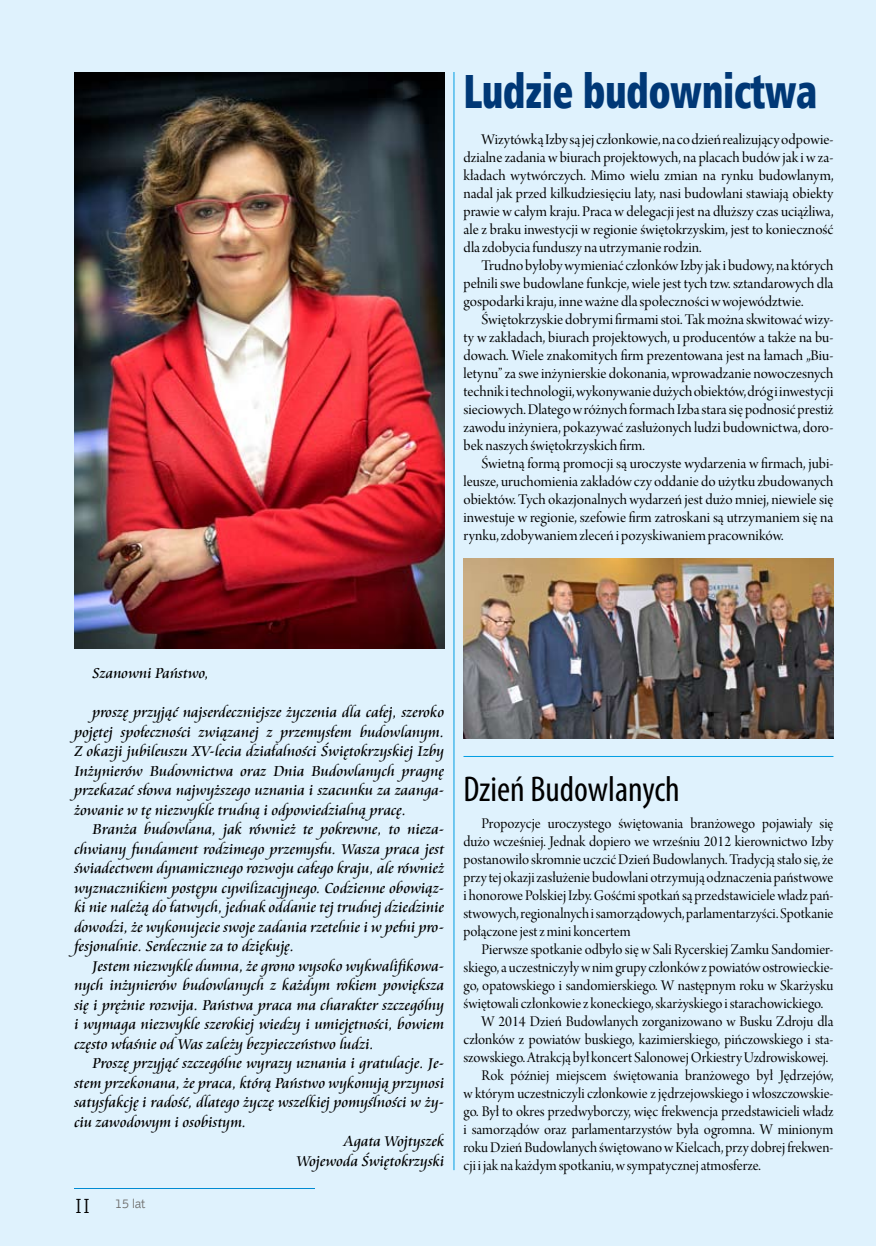
<style>
.page{position:relative;width:876px;height:1246px;background:#dff2fd}
.page>*{position:absolute;margin:0;border:0;box-sizing:border-box;transform-origin:0 0}
.t1{font:48px "Humnst 777 X Blk Cn EU";letter-spacing:-.01em;color:#003876;scale:.8 1}
.t2{font:condensed 36px "Myriad Pro";color:#000}
.t3{font:15.75px/18px "Arno Pro Display";color:#000;text-align:justify}
.t4{font:15.75px/19.5px "Cataneo EU";color:#000;text-align:justify}
.t5{font:13.5px "Bell Gothic EU";color:#6f6f6e}
.s1{font-size:21px;color:#000}
</style>
<div class="page">
<img style="left:74px;top:72px;width:370px;height:576px">
<hr style="left:454px;top:72px;width:1px;height:1098px;background:#009ee3">
<img style="left:463px;top:558px;width:370px;height:180px">
<hr style="left:463px;top:756px;width:370px;height:1px;background:#009ee3">
<hr style="left:74px;top:1188px;width:241px;height:1px;background:#008bd2">
<h1 class="t1" style="left:463px;top:60px;width:444px">Ludzie budownictwa</h1>
<p class="t3" style="left:463px;top:131px;width:371px;text-indent:18px">Wizytówką Izby są jej członkowie, na co dzień realizujący odpowie&shy;dzialne zadania wbiurach projektowych, na placach budów jak iwza&shy;kładach wytwórczych. Mimo wielu zmian na rynku budowlanym, nadal jak przed kilkudziesięciu laty, nasi budowlani stawiają obiekty prawie w całym kraju. Praca w delegacji jest na dłuższy czas uciążliwa, ale z braku inwestycji w regionie świętokrzyskim, jest to konieczność dla zdobycia funduszy na utrzymanie rodzin.</p>
<p class="t3" style="left:463px;top:257px;width:371px;text-indent:18px">Trudno byłoby wymieniać członków Izby jak i budowy, na których pełnili swe budowlane funkcje, wiele jest tych tzw. sztandarowych dla gospodarki kraju, inne ważne dla społeczności wwojewództwie.</p>
<p class="t3" style="left:463px;top:311px;width:371px;text-indent:18px">Świętokrzyskie dobrymi firmami stoi. Tak można skwitować wizy&shy;ty w zakładach, biurach projektowych, u producentów a także na bu&shy;dowach. Wiele znakomitych firm prezentowana jest na łamach „Biu&shy;letynu” za swe inżynierskie dokonania, wprowadzanie nowoczesnych technik itechnologii, wykonywanie dużych obiektów, dróg iinwestycji sieciowych. Dlatego wróżnych formach Izba stara się podnosić prestiż zawodu inżyniera, pokazywać zasłużonych ludzi budownictwa, doro&shy;bek naszych świętokrzyskich firm.</p>
<p class="t3" style="left:463px;top:455px;width:371px;text-indent:18px">Świetną formą promocji są uroczyste wydarzenia w firmach, jubi&shy;leusze, uruchomienia zakładów czy oddanie do użytku zbudowanych obiektów. Tych okazjonalnych wydarzeń jest dużo mniej, niewiele się inwestuje w regionie, szefowie firm zatroskani są utrzymaniem się na rynku, zdobywaniem zleceń i pozyskiwaniem pracowników.</p>
<p class="t4" style="left:92px;top:664px;width:118px">Szanowni Państwo,</p>
<p class="t4" style="left:74px;top:703px;width:371px;text-indent:18px">proszę przyjąć najserdeczniejsze życzenia dla całej, szeroko pojętej społeczności związanej z przemysłem budowlanym.<br>Z okazji jubileuszu XV-lecia działalności Świętokrzyskiej Izby Inżynierów Budownictwa oraz Dnia Budowlanych pragnę przekazać słowa najwyższego uznania i szacunku za zaanga&shy;żowanie w tę niezwykle trudną i odpowiedzialną pracę.</p>
<p class="t4" style="left:74px;top:820px;width:371px;text-indent:18px">Branża budowlana, jak również te pokrewne, to nieza&shy;chwiany fundament rodzimego przemysłu. Wasza praca jest świadectwem dynamicznego rozwoju całego kraju, ale również wyznacznikiem postępu cywilizacyjnego. Codzienne obowiąz&shy;ki nie należą do łatwych, jednak oddanie tej trudnej dziedzinie dowodzi, że wykonujecie swoje zadania rzetelnie i w pełni pro&shy;fesjonalnie. Serdecznie za to dziękuję.</p>
<p class="t4" style="left:74px;top:956px;width:371px;text-indent:18px">Jestem niezwykle dumna, że grono wysoko wykwalifikowa&shy;nych inżynierów budowlanych z każdym rokiem powiększa się i prężnie rozwija. Państwa praca ma charakter szczególny i wymaga niezwykle szerokiej wiedzy i umiejętności, bowiem często właśnie od Was zależy bezpieczeństwo ludzi.</p>
<p class="t4" style="left:92px;top:1054px;width:353px">Proszę przyjąć szczególne wyrazy uznania i gratulacje. Je-</p>
<p class="t4" style="left:74px;top:1073px;width:371px">stem przekonana, że praca, którą Państwo wykonują przynosi</p>
<p class="t4" style="left:74px;top:1093px;width:371px">satysfakcję i radość, dlatego życzę wszelkiej pomyślności w ży-</p>
<p class="t4" style="left:74px;top:1112px;width:174px">ciu zawodowym i osobistym.</p>
<p class="t4" style="left:344px;top:1132px;width:102px">Agata Wojtyszek</p>
<p class="t4" style="left:296px;top:1151px;width:149px">Wojewoda Świętokrzyski</p>
<p class="t5" style="left:74px;top:1195px;width:72px"><span class="s1">II</span> 15 lat</p>
<h2 class="t2" style="left:463px;top:767px;width:218px">Dzień Budowlanych</h2>
<p class="t3" style="left:463px;top:815px;width:371px;text-indent:18px">Propozycje uroczystego świętowania branżowego pojawiały się dużo wcześniej. Jednak dopiero we wrześniu 2012 kierownictwo Izby postanowiło skromnie uczcić Dzień Budowlanych. Tradycją stało się, że przy tej okazji zasłużenie budowlani otrzymują odznaczenia państwowe i honorowe Polskiej Izby. Gośćmi spotkań są przedstawiciele władz pań&shy;stwowych, regionalnych isamorządowych, parlamentarzyści. Spotkanie połączone jest zmini koncertem</p>
<p class="t3" style="left:481px;top:941px;width:353px">Pierwsze spotkanie odbyło się w Sali Rycerskiej Zamku Sandomier-</p>
<p class="t3" style="left:463px;top:959px;width:371px">skiego, a uczestniczyły wnim grupy członków z powiatów ostrowieckie-</p>
<p class="t3" style="left:463px;top:977px;width:371px">go, opatowskiego i sandomierskiego. W następnym roku w Skarżysku</p>
<p class="t3" style="left:463px;top:995px;width:361px">świętowali członkowie z koneckiego, skarżyskiego istarachowickiego.</p>
<p class="t3" style="left:481px;top:1013px;width:353px">W 2014 Dzień Budowlanych zorganizowano w Busku Zdroju dla</p>
<p class="t3" style="left:463px;top:1031px;width:371px">członków z powiatów buskiego, kazimierskiego, pińczowskiego i sta-</p>
<p class="t3" style="left:463px;top:1049px;width:366px">szowskiego. Atrakcją był koncert Salonowej Orkiestry Uzdrowiskowej.</p>
<p class="t3" style="left:481px;top:1067px;width:353px">Rok później miejscem świętowania branżowego był Jędrzejów,</p>
<p class="t3" style="left:463px;top:1085px;width:371px">w którym uczestniczyli członkowie z jędrzejowskiego i włoszczowskie-</p>
<p class="t3" style="left:463px;top:1103px;width:371px">go. Był to okres przedwyborczy, więc frekwencja przedstawicieli władz</p>
<p class="t3" style="left:463px;top:1121px;width:371px">i samorządów oraz parlamentarzystów była ogromna. W minionym</p>
<p class="t3" style="left:463px;top:1139px;width:371px">roku Dzień Budowlanych świętowano wKielcach, przy dobrej frekwen-</p>
<p class="t3" style="left:463px;top:1157px;width:299px">cji i jak na każdym spotkaniu, wsympatycznej atmosferze.</p>
</div>
